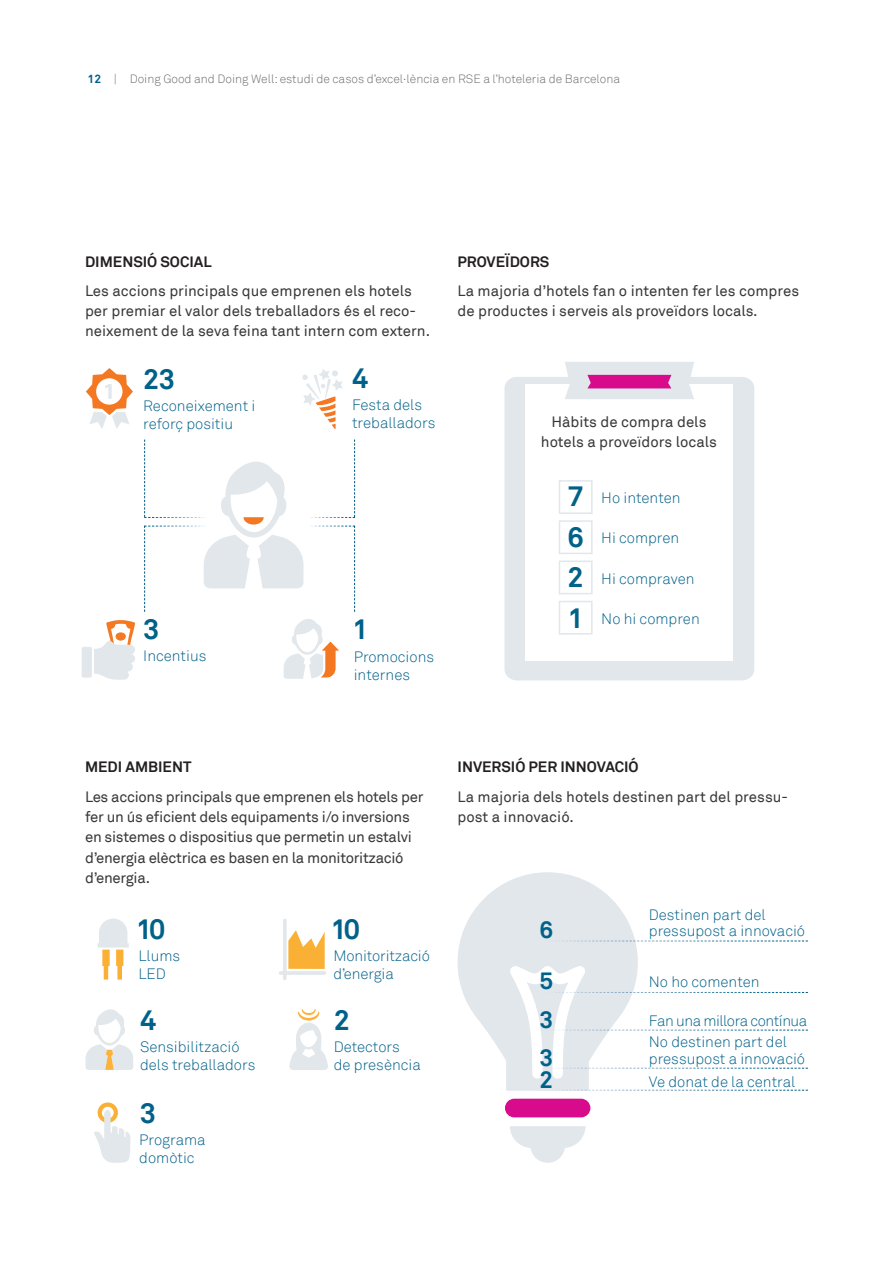
<style>
.page{position:relative;width:893px;height:1263px;background:#fff}
.page>*{position:absolute;margin:0;border:0;box-sizing:border-box;transform-origin:0 0}
.t1{font:700 28.5px/40.5px "Akkurat";color:#006189;text-align:justify}
.t2{font:700 24px/51.6px "Akkurat";color:#006189}
.t3{font:15px/20.2px "Akkurat";color:#383839}
.t4{font:300 15px/18px "Akkurat";color:#006189}
.t5{font:15px/20.2px "Akkurat";letter-spacing:-.02em;color:#383839}
.t6{font:700 15px "Akkurat";color:#231f20}
.t7{font:300 15px/21.5px "Akkurat";letter-spacing:-.03em;color:#006189}
.t8{font:300 12px "Akkurat";color:#6c6d70}
.s1{font-weight:700;color:#006189}
</style>
<div class="page">
<svg style="left:98px;top:918px;width:31px;height:61px"></svg>
<hr style="left:283px;top:920px;width:4px;height:58px;background:#e2e7ec">
<hr style="left:281px;top:971px;width:43px;height:4px;background:#e2e7ec">
<svg style="left:288px;top:930px;width:37px;height:39px"></svg>
<svg style="left:94px;top:1102px;width:37px;height:61px"></svg>
<svg style="left:86px;top:1009px;width:47px;height:61px"></svg>
<svg style="left:289px;top:1009px;width:39px;height:61px"></svg>
<div style="left:504px;top:377px;width:250px;height:303px;background:#e2e7ec"></div>
<div style="left:526px;top:384px;width:207px;height:276px;background:#fff"></div>
<div style="left:559px;top:480px;width:34px;height:34px;border:2px solid #e2e7ec"></div>
<div style="left:559px;top:520px;width:34px;height:34px;border:2px solid #e2e7ec"></div>
<div style="left:559px;top:601px;width:34px;height:34px;border:2px solid #e2e7ec"></div>
<div style="left:559px;top:560px;width:34px;height:34px;border:2px solid #e2e7ec"></div>
<svg style="left:86px;top:368px;width:47px;height:61px"></svg>
<svg style="left:144px;top:439px;width:211px;height:240px"></svg>
<svg style="left:82px;top:620px;width:53px;height:60px"></svg>
<svg style="left:565px;top:362px;width:129px;height:37px"></svg>
<div style="left:505px;top:1099px;width:85px;height:18px;background:#d70b8c;border-radius:9px"></div>
<svg style="left:510px;top:1126px;width:75px;height:37px"></svg>
<svg style="left:458px;top:872px;width:350px;height:219px"></svg>
<svg style="left:302px;top:369px;width:40px;height:60px"></svg>
<p class="t8" style="left:88px;top:72px;width:534px"><span class="s1">12</span> | Doing Good and Doing Well: estudi de casos d’excel·lència en RSE a l’hoteleria de Barcelona</p>
<p class="t6" style="left:85px;top:252px;width:128px">DIMENSIÓ SOCIAL</p>
<p class="t3" style="left:85px;top:281px;width:347px">Les accions principals que emprenen els hotels per premiar el valor dels treballadors és el reco· neixement de la seva feina tant intern com extern.</p>
<h1 class="t1" style="left:143px;top:358px;width:33px">23</h1>
<h1 class="t1" style="left:352px;top:358px;width:18px">4</h1>
<p class="t4" style="left:143px;top:397px;width:114px">Reconeixement i reforç positiu</p>
<p class="t4" style="left:352px;top:396px;width:85px">Festa dels treballadors</p>
<h1 class="t1" style="left:143px;top:609px;width:18px">3</h1>
<h1 class="t1" style="left:352px;top:609px;width:18px">1</h1>
<p class="t4" style="left:143px;top:647px;width:65px">Incentius</p>
<p class="t4" style="left:354px;top:648px;width:82px">Promocions internes</p>
<p class="t6" style="left:458px;top:252px;width:93px">PROVEÏDORS</p>
<p class="t3" style="left:458px;top:281px;width:343px">La majoria d’hotels fan o intenten fer les compres de productes i serveis als proveïdors locals.</p>
<p class="t3" style="left:541px;top:412px;width:178px;text-align:center">Hàbits de compra dels hotels a proveïdors locals</p>
<h1 class="t1" style="left:567px;top:476px;width:18px">7<br>6<br>2<br>1</h1>
<p class="t4" style="left:601px;top:489px;width:81px">Ho intenten</p>
<p class="t4" style="left:601px;top:529px;width:80px">Hi compren</p>
<p class="t4" style="left:601px;top:570px;width:95px">Hi compraven</p>
<p class="t4" style="left:601px;top:610px;width:100px">No hi compren</p>
<p class="t6" style="left:85px;top:757px;width:108px">MEDI AMBIENT</p>
<p class="t5" style="left:85px;top:787px;width:340px">Les accions principals que emprenen els hotels per fer un ús eficient dels equipaments i/o inversions en sistemes o dispositius que permetin un estalvi d’energia elèctrica es basen en la monitorització d’energia.</p>
<h1 class="t1" style="left:136px;top:909px;width:31px">10</h1>
<p class="t4" style="left:138px;top:947px;width:43px">Llums<br>LED</p>
<h1 class="t1" style="left:140px;top:1000px;width:18px">4</h1>
<p class="t4" style="left:140px;top:1038px;width:117px">Sensibilització dels treballadors</p>
<h1 class="t1" style="left:140px;top:1092px;width:18px">3</h1>
<p class="t4" style="left:139px;top:1131px;width:68px">Programa domòtic</p>
<h1 class="t1" style="left:330px;top:909px;width:31px">10</h1>
<p class="t4" style="left:333px;top:947px;width:98px">Monitorització d’energia</p>
<h1 class="t1" style="left:334px;top:1000px;width:18px">2</h1>
<p class="t4" style="left:334px;top:1038px;width:88px">Detectors<br>de presència</p>
<p class="t6" style="left:458px;top:757px;width:183px">INVERSIÓ PER INNOVACIÓ</p>
<p class="t3" style="left:458px;top:787px;width:332px">La majoria dels hotels destinen part del pressu· post a innovació.</p>
<h2 class="t2" style="left:540px;top:903px;width:15px">6<br>5</h2>
<h2 class="t2" style="left:540px;top:1000px;width:15px;line-height:38px">3<br>3</h2>
<h2 class="t2" style="left:540px;top:1053px;width:15px">2</h2>
<p class="t4" style="left:649px;top:906px;width:158px;line-height:16.5px">Destinen part del pressupost a innovació</p>
<p class="t4" style="left:649px;top:973px;width:112px">No ho comenten</p>
<p class="t7" style="left:649px;top:1010px;width:160px">Fan una millora contínua<br>No destinen part del</p>
<p class="t4" style="left:649px;top:1048px;width:158px;line-height:22.6px">pressupost a innovació<br>Ve donat de la central</p>
</div>
